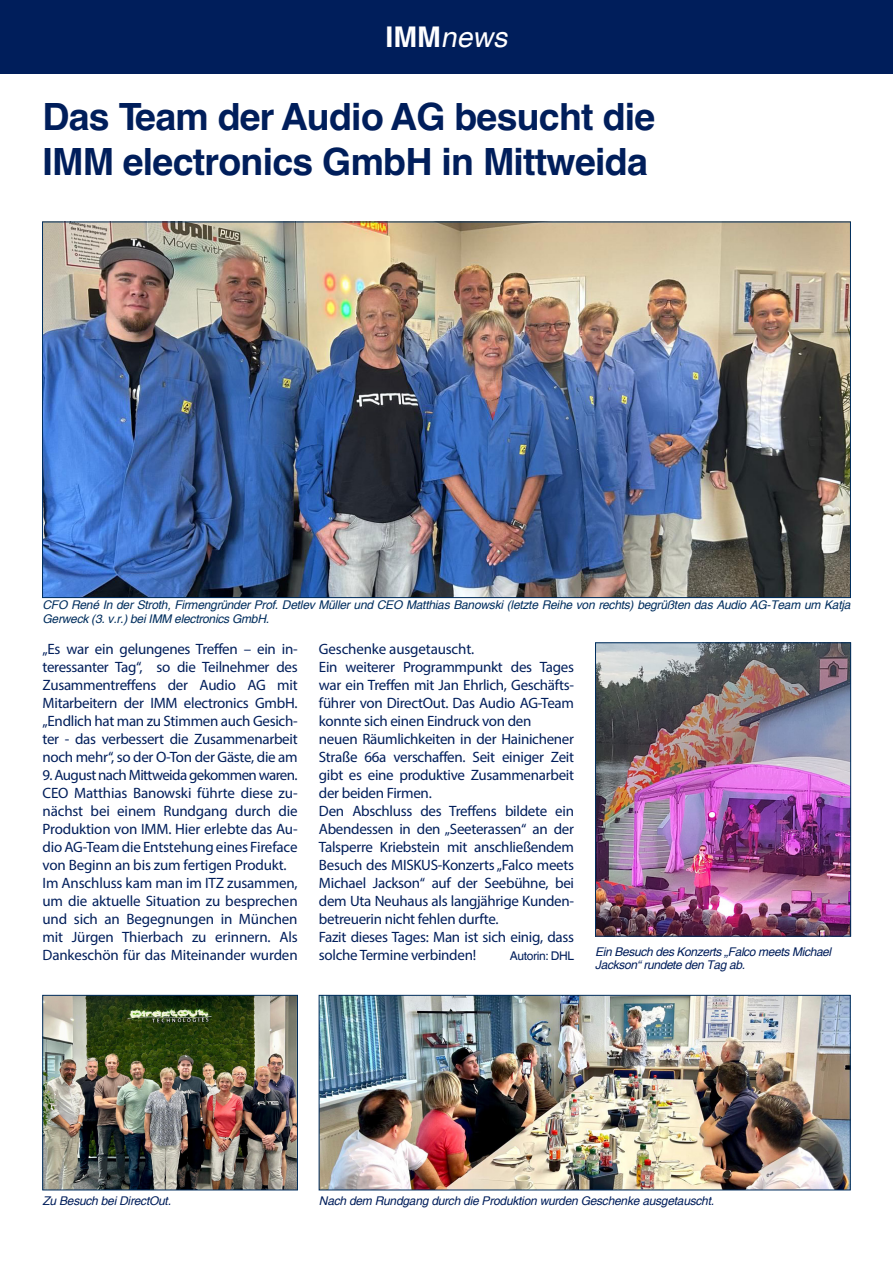
<style>
.page{position:relative;width:893px;height:1263px;background:#fff}
.page>*{position:absolute;margin:0;border:0;box-sizing:border-box;transform-origin:0 0}
.t1{font:700 37.5px "Helvetica";letter-spacing:-.02em;color:#001e5b}
.t2{font:italic 28.5px "Helvetica";color:#fff}
.t3{font:15px/18px "Myriad Pro";letter-spacing:-.02em;color:#001e5b;text-align:justify}
.t4{font:15px "Myriad Pro";letter-spacing:-.04em;color:#001e5b}
.t5{font:italic 12px/13.5px "Helvetica";letter-spacing:-.02em;color:#002e5e}
.t6{font:italic 12px/13.5px "Helvetica";letter-spacing:-.02em;color:#001e5b}
.t7{font:12px "Helvetica";letter-spacing:-.03em;color:#001e5b}
.s1{font-weight:700;font-style:normal}
</style>
<div class="page">
<div style="left:0;top:0;width:893px;height:73px;background:#001e5b"></div>
<img style="left:321px;top:997px;width:527px;height:191px">
<div style="left:319px;top:995px;width:531px;height:195px;border:1px solid #002e5e"></div>
<img style="left:44px;top:224px;width:805px;height:372px">
<img style="left:45px;top:997px;width:251px;height:191px">
<div style="left:43px;top:995px;width:255px;height:195px;border:1px solid #002e5e"></div>
<img style="left:597px;top:645px;width:252px;height:289px">
<div style="left:595px;top:643px;width:256px;height:293px;border:1px solid #002e5e"></div>
<p class="t2" style="left:385px;top:21px;width:130px"><span class="s1">IMM</span>news</p>
<p class="t1" style="left:43px;top:87px;width:614px">Das Team der Audio AG besucht die</p>
<p class="t1" style="left:43px;top:132px;width:607px">IMM electronics GmbH in Mittweida</p>
<p class="t5" style="left:43px;top:599px;width:809px">CFO René In der Stroth, Firmengründer Prof. Detlev Müller und CEO Matthias Banowski (letzte Reihe von rechts) begrüßten das Audio AG-Team um Katja<br>Gerweck (3. v.r.) bei IMM electronics GmbH.</p>
<p class="t3" style="left:43px;top:640px;width:257px">„Es war ein gelungenes Treffen – ein in&shy;teressanter Tag“, so die Teilnehmer des Zusammentreffens der Audio AG mit Mitarbeitern der IMM electronics GmbH. „Endlich hat man zu Stimmen auch Gesich&shy;ter - das verbessert die Zusammenarbeit noch mehr“, so der O-Ton der Gäste, die am</p>
<p class="t4" style="left:43px;top:765px;width:257px">9. August nach Mittweida gekommen waren.</p>
<p class="t3" style="left:43px;top:784px;width:257px">CEO Matthias Banowski führte diese zu&shy;nächst bei einem Rundgang durch die Produktion von IMM. Hier erlebte das Au&shy;dio AG-Team die Entstehung eines Fireface von Beginn an bis zum fertigen Produkt.</p>
<p class="t3" style="left:43px;top:874px;width:257px">Im Anschluss kam man im ITZ zusammen, um die aktuelle Situation zu besprechen und sich an Begegnungen in München mit Jürgen Thierbach zu erinnern. Als Dankeschön für das Miteinander wurden</p>
<p class="t3" style="left:319px;top:640px;width:157px">Geschenke ausgetauscht.</p>
<p class="t3" style="left:319px;top:658px;width:257px">Ein weiterer Programmpunkt des Tages war ein Treffen mit Jan Ehrlich, Geschäfts&shy;führer von DirectOut. Das Audio AG-Team konnte sich einen Eindruck von den</p>
<p class="t3" style="left:319px;top:730px;width:257px">neuen Räumlichkeiten in der Hainichener Straße 66a verschaffen. Seit einiger Zeit gibt es eine produktive Zusammenarbeit der beiden Firmen.</p>
<p class="t3" style="left:319px;top:802px;width:257px">Den Abschluss des Treffens bildete ein Abendessen in den „Seeterassen“ an der Talsperre Kriebstein mit anschließendem Besuch des MISKUS-Konzerts „Falco meets Michael Jackson“ auf der Seebühne, bei dem Uta Neuhaus als langjährige Kunden&shy;betreuerin nicht fehlen durfte.</p>
<p class="t3" style="left:319px;top:928px;width:257px">Fazit dieses Tages: Man ist sich einig, dass solche Termine verbinden!</p>
<p class="t7" style="left:510px;top:949px;width:66px">Autorin: DHL</p>
<p class="t6" style="left:595px;top:945px;width:237px">Ein Besuch des Konzerts „Falco meets Michael<br>Jackson“ rundete den Tag ab.</p>
<p class="t6" style="left:43px;top:1195px;width:130px">Zu Besuch bei DirectOut.</p>
<p class="t6" style="left:319px;top:1195px;width:397px">Nach dem Rundgang durch die Produktion wurden Geschenke ausgetauscht.</p>
</div>
